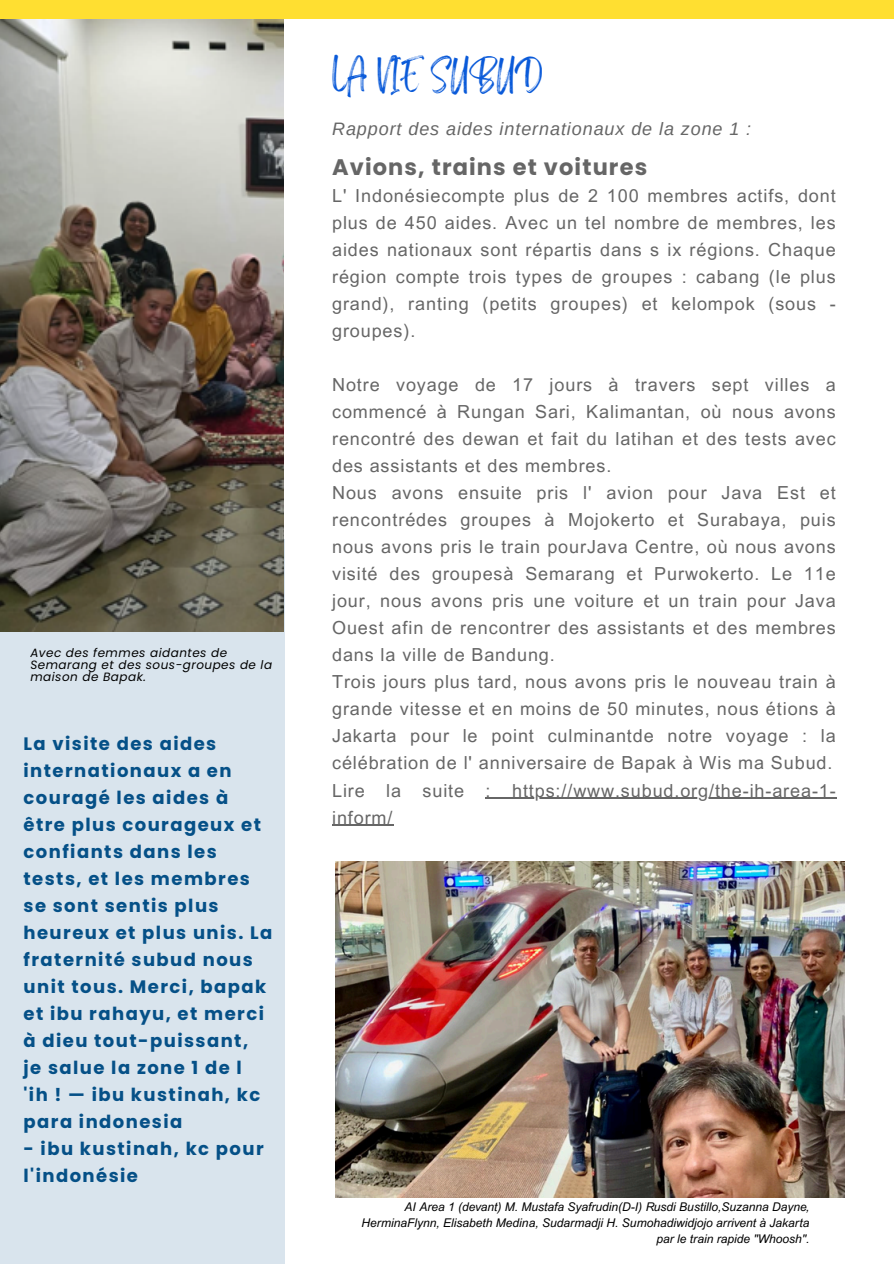
<style>
.page{position:relative;width:894px;height:1264px;background:#fff}
.page>*{position:absolute;margin:0;border:0;box-sizing:border-box;transform-origin:0 0}
.t1{font:24px "Brightwall";color:#0a5ad9}
.t2{font:700 22.5px "Poppins";letter-spacing:.05em;color:#666}
.t3{font:18px/27px "Arial MT Pro";letter-spacing:.05em;color:#666;text-align:justify}
.t4{font:700 18px/27px "Poppins";letter-spacing:.08em;color:#055087}
.t5{font:italic 18px "Arimo";letter-spacing:.05em;color:#666}
.t6{font:italic 12px/16px "Arial MT Pro";color:#000;text-align:right}
.t7{font:italic 12px/12px "Poppins";letter-spacing:.04em;color:#000}
</style>
<div class="page">
<div style="left:0;top:540px;width:284px;height:723px;background:#d9e4ed"></div>
<div style="left:0;top:0;width:893px;height:19px;background:#ffdf31"></div>
<img style="left:335px;top:861px;width:509px;height:336px">
<img style="left:0;top:19px;width:283px;height:612px">
<hr style="left:485px;top:797px;width:351px;height:1px;background:#666">
<hr style="left:332px;top:824px;width:61px;height:1px;background:#666">
<p class="t7" style="left:30px;top:647px;width:243px">Avec des femmes aidantes de<br>Semarang et des sous-groupes de la maison de Bapak.</p>
<p class="t4" style="left:24px;top:730px;width:250px">La visite des aides internationaux a en couragé les aides à être plus courageux et confiants dans les tests, et les membres se sont sentis plus heureux et plus unis. La fraternité subud nous unit tous. Merci, bapak et ibu rahayu, et merci à dieu tout-puissant,<br>je salue la zone 1 de l<br>'ih ! — ibu kustinah, kc para indonesia</p>
<p class="t4" style="left:24px;top:1135px;width:242px">- ibu kustinah, kc pour l'indonésie</p>
<h1 class="t1" style="left:332px;top:67px;width:213px">LA VIE SUBUD</h1>
<p class="t5" style="left:332px;top:119px;width:420px">Rapport des aides internationaux de la zone 1 :</p>
<p class="t2" style="left:332px;top:151px;width:316px">Avions, trains et voitures</p>
<p class="t3" style="left:332px;top:184px;width:505px">L' Indonésiecompte plus de 2 100 membres actifs, dont plus de 450 aides. Avec un tel nombre de membres, les aides nationaux sont répartis dans s ix régions. Chaque région compte trois types de groupes : cabang (le plus grand), ranting (petits groupes) et kelompok (sous - groupes).</p>
<p class="t3" style="left:332px;top:373px;width:505px;text-align:left">Notre voyage de 17 jours à travers sept villes a commencé à Rungan Sari, Kalimantan, où nous avons rencontré des dewan et fait du latihan et des tests avec des assistants et des membres.<br>Nous avons ensuite pris l' avion pour Java Est et rencontrédes groupes à Mojokerto et Surabaya, puis nous avons pris le train pourJava Centre, où nous avons visité des groupesà Semarang et Purwokerto. Le 11e jour, nous avons pris une voiture et un train pour Java Ouest afin de rencontrer des assistants et des membres dans la ville de Bandung.<br>Trois jours plus tard, nous avons pris le nouveau train à grande vitesse et en moins de 50 minutes, nous étions à Jakarta pour le point culminantde notre voyage : la célébration de l' anniversaire de Bapak à Wis ma Subud.<br>Lire la suite : https://www.subud.org/the-ih-area-1- inform/</p>
<p class="t6" style="left:361px;top:1200px;width:449px">AI Area 1 (devant) M. Mustafa Syafrudin(D-I) Rusdi Bustillo,Suzanna Dayne,<br>HerminaFlynn, Elisabeth Medina, Sudarmadji H. Sumohadiwidjojo arrivent à Jakarta par le train rapide "Whoosh".</p>
</div>
